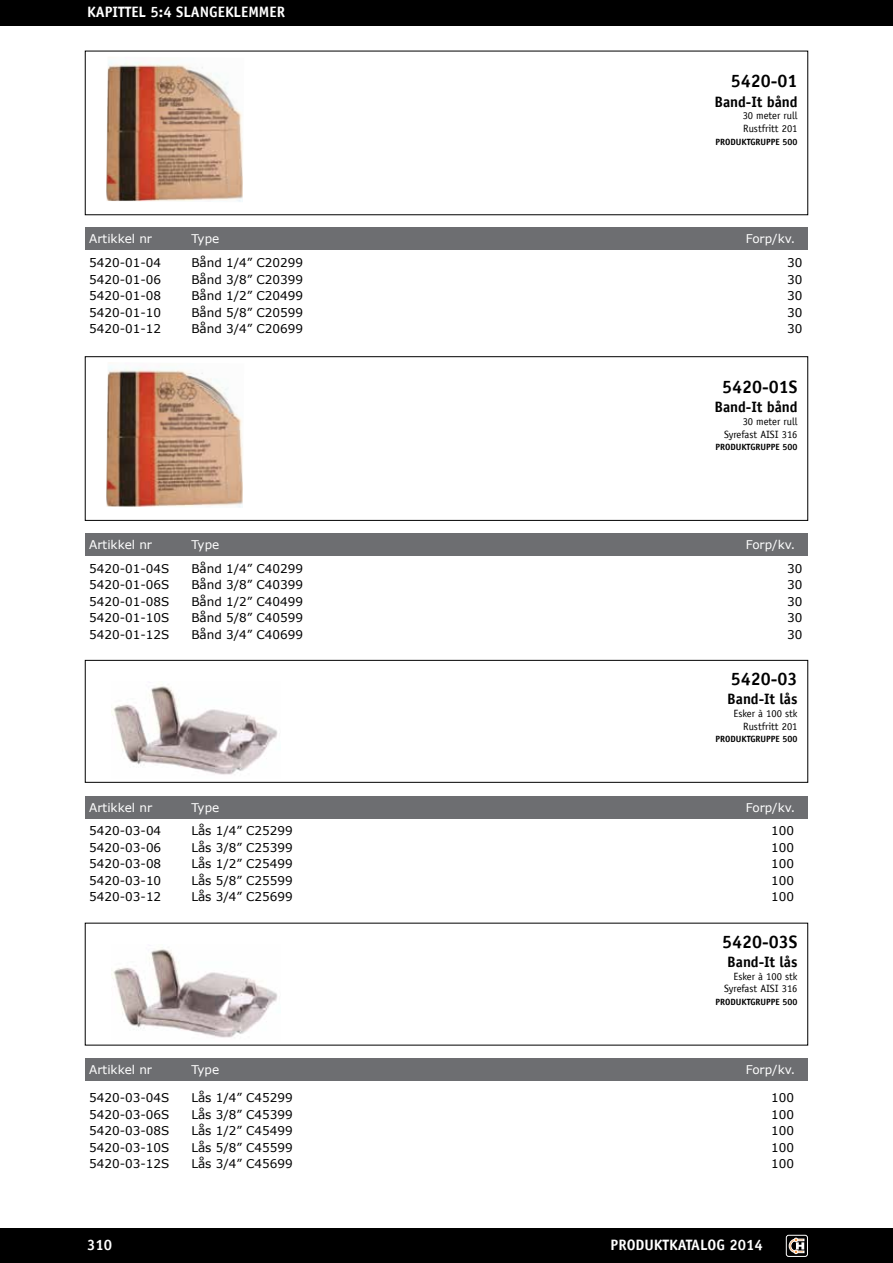
<style>
.page{position:relative;width:893px;height:1263px;background:#fff}
.page>*{position:absolute;margin:0;border:0;box-sizing:border-box;transform-origin:0 0}
.t1{font:700 18px "Officina Sans LT";color:#000}
.t2{font:700 15px "Officina Sans LT";color:#fff}
.t3{font:700 15px "Officina Sans LT";color:#000}
.t4{font:12px "Verdana";color:#000}
.t5{font:12px "Verdana";color:#fff}
.t6{font:10.5px/12.6px "Officina Sans LT";color:#000;text-align:right}
.t7{font:700 9px "Officina Sans LT";color:#000}
</style>
<div class="page">
<div style="left:0;top:0;width:893px;height:26px;background:#000"></div>
<div style="left:0;top:1228px;width:893px;height:35px;background:#000"></div>
<svg style="left:786px;top:1235px;width:21px;height:21px"></svg>
<div style="left:786px;top:1235px;width:22px;height:22px;border:1px solid #fff;border-radius:2px"></div>
<svg style="left:789px;top:1238px;width:15px;height:16px"></svg>
<div style="left:85px;top:356px;width:723px;height:165px;border:1px solid #000"></div>
<div style="left:85px;top:228px;width:723px;height:22px;background:#6d6e71"></div>
<div style="left:85px;top:533px;width:723px;height:22px;background:#6d6e71"></div>
<img style="left:106px;top:60px;width:137px;height:142px">
<img style="left:106px;top:366px;width:137px;height:142px">
<div style="left:85px;top:660px;width:723px;height:122px;border:1px solid #000"></div>
<div style="left:85px;top:796px;width:723px;height:22px;background:#6d6e71"></div>
<div style="left:85px;top:1058px;width:723px;height:22px;background:#6d6e71"></div>
<img style="left:112px;top:684px;width:166px;height:91px">
<img style="left:112px;top:947px;width:166px;height:91px">
<p class="t2" style="left:87px;top:2px;width:199px">KAPITTEL 5:4 SLANGEKLEMMER</p>
<h1 class="t1" style="left:731px;top:70px;width:68px">5420-01</h1>
<p class="t3" style="left:714px;top:92px;width:85px">Band-It bånd</p>
<p class="t6" style="left:743px;top:110px;width:56px;text-align:left">30 meter rull<br>Rustfritt 201</p>
<p class="t7" style="left:715px;top:136px;width:84px">PRODUKTGRUPPE 500</p>
<p class="t5" style="left:89px;top:231px;width:64px">Artikkel nr</p>
<p class="t5" style="left:191px;top:231px;width:29px">Type</p>
<p class="t5" style="left:746px;top:231px;width:51px">Forp/kv.</p>
<p class="t4" style="left:89px;top:254px;width:73px">5420-01-04</p>
<p class="t4" style="left:191px;top:254px;width:113px">Bånd 1/4” C20299</p>
<p class="t4" style="left:787px;top:254px;width:17px">30</p>
<p class="t4" style="left:89px;top:271px;width:73px">5420-01-06</p>
<p class="t4" style="left:191px;top:271px;width:113px">Bånd 3/8” C20399</p>
<p class="t4" style="left:787px;top:271px;width:17px">30</p>
<p class="t4" style="left:89px;top:287px;width:73px">5420-01-08</p>
<p class="t4" style="left:191px;top:287px;width:113px">Bånd 1/2” C20499</p>
<p class="t4" style="left:787px;top:287px;width:17px">30</p>
<p class="t4" style="left:89px;top:304px;width:73px">5420-01-10</p>
<p class="t4" style="left:191px;top:304px;width:113px">Bånd 5/8” C20599</p>
<p class="t4" style="left:787px;top:304px;width:17px">30</p>
<p class="t4" style="left:89px;top:320px;width:73px">5420-01-12</p>
<p class="t4" style="left:191px;top:320px;width:113px">Bånd 3/4” C20699</p>
<p class="t4" style="left:787px;top:320px;width:17px">30</p>
<h1 class="t1" style="left:722px;top:376px;width:77px">5420-01S</h1>
<p class="t3" style="left:714px;top:398px;width:85px">Band-It bånd</p>
<p class="t6" style="left:724px;top:415px;width:75px">30 meter rull<br>Syrefast AISI 316</p>
<p class="t7" style="left:715px;top:442px;width:84px">PRODUKTGRUPPE 500</p>
<p class="t5" style="left:89px;top:536px;width:64px">Artikkel nr</p>
<p class="t5" style="left:191px;top:536px;width:29px">Type</p>
<p class="t5" style="left:746px;top:536px;width:51px">Forp/kv.</p>
<p class="t4" style="left:89px;top:560px;width:82px">5420-01-04S</p>
<p class="t4" style="left:191px;top:560px;width:113px">Bånd 1/4” C40299</p>
<p class="t4" style="left:787px;top:560px;width:17px">30</p>
<p class="t4" style="left:89px;top:576px;width:82px">5420-01-06S</p>
<p class="t4" style="left:191px;top:576px;width:113px">Bånd 3/8” C40399</p>
<p class="t4" style="left:787px;top:576px;width:17px">30</p>
<p class="t4" style="left:89px;top:593px;width:82px">5420-01-08S</p>
<p class="t4" style="left:191px;top:593px;width:113px">Bånd 1/2” C40499</p>
<p class="t4" style="left:787px;top:593px;width:17px">30</p>
<p class="t4" style="left:89px;top:609px;width:82px">5420-01-10S</p>
<p class="t4" style="left:191px;top:609px;width:113px">Bånd 5/8” C40599</p>
<p class="t4" style="left:787px;top:609px;width:17px">30</p>
<p class="t4" style="left:89px;top:626px;width:82px">5420-01-12S</p>
<p class="t4" style="left:191px;top:626px;width:113px">Bånd 3/4” C40699</p>
<p class="t4" style="left:787px;top:626px;width:17px">30</p>
<h1 class="t1" style="left:731px;top:668px;width:68px">5420-03</h1>
<p class="t3" style="left:727px;top:690px;width:72px">Band-It lås</p>
<p class="t6" style="left:734px;top:707px;width:65px">Esker à 100 stk<br>Rustfritt 201</p>
<p class="t7" style="left:715px;top:734px;width:84px">PRODUKTGRUPPE 500</p>
<p class="t5" style="left:89px;top:799px;width:64px">Artikkel nr</p>
<p class="t5" style="left:191px;top:799px;width:29px">Type</p>
<p class="t5" style="left:746px;top:799px;width:51px">Forp/kv.</p>
<p class="t4" style="left:89px;top:823px;width:73px">5420-03-04</p>
<p class="t4" style="left:191px;top:823px;width:103px">Lås 1/4” C25299</p>
<p class="t4" style="left:771px;top:823px;width:24px">100</p>
<p class="t4" style="left:89px;top:839px;width:73px">5420-03-06</p>
<p class="t4" style="left:191px;top:839px;width:103px">Lås 3/8” C25399</p>
<p class="t4" style="left:771px;top:839px;width:24px">100</p>
<p class="t4" style="left:89px;top:856px;width:73px">5420-03-08</p>
<p class="t4" style="left:191px;top:856px;width:103px">Lås 1/2” C25499</p>
<p class="t4" style="left:771px;top:856px;width:24px">100</p>
<p class="t4" style="left:89px;top:872px;width:73px">5420-03-10</p>
<p class="t4" style="left:191px;top:872px;width:103px">Lås 5/8” C25599</p>
<p class="t4" style="left:771px;top:872px;width:24px">100</p>
<p class="t4" style="left:89px;top:889px;width:73px">5420-03-12</p>
<p class="t4" style="left:191px;top:889px;width:103px">Lås 3/4” C25699</p>
<p class="t4" style="left:771px;top:889px;width:24px">100</p>
<h1 class="t1" style="left:722px;top:930px;width:77px">5420-03S</h1>
<p class="t3" style="left:727px;top:953px;width:72px">Band-It lås</p>
<p class="t6" style="left:724px;top:970px;width:75px">Esker à 100 stk<br>Syrefast AISI 316</p>
<p class="t7" style="left:715px;top:996px;width:84px">PRODUKTGRUPPE 500</p>
<p class="t5" style="left:89px;top:1061px;width:64px">Artikkel nr</p>
<p class="t5" style="left:191px;top:1061px;width:29px">Type</p>
<p class="t5" style="left:746px;top:1061px;width:51px">Forp/kv.</p>
<p class="t4" style="left:89px;top:1089px;width:82px">5420-03-04S</p>
<p class="t4" style="left:191px;top:1089px;width:103px">Lås 1/4” C45299</p>
<p class="t4" style="left:771px;top:1089px;width:24px">100</p>
<p class="t4" style="left:89px;top:1106px;width:82px">5420-03-06S</p>
<p class="t4" style="left:191px;top:1106px;width:103px">Lås 3/8” C45399</p>
<p class="t4" style="left:771px;top:1106px;width:24px">100</p>
<p class="t4" style="left:89px;top:1122px;width:82px">5420-03-08S</p>
<p class="t4" style="left:191px;top:1122px;width:103px">Lås 1/2” C45499</p>
<p class="t4" style="left:771px;top:1122px;width:24px">100</p>
<p class="t4" style="left:89px;top:1139px;width:82px">5420-03-10S</p>
<p class="t4" style="left:191px;top:1139px;width:103px">Lås 5/8” C45599</p>
<p class="t4" style="left:771px;top:1139px;width:24px">100</p>
<p class="t4" style="left:89px;top:1155px;width:82px">5420-03-12S</p>
<p class="t4" style="left:191px;top:1155px;width:103px">Lås 3/4” C45699</p>
<p class="t4" style="left:771px;top:1155px;width:24px">100</p>
<p class="t2" style="left:87px;top:1236px;width:27px">310</p>
<p class="t2" style="left:611px;top:1236px;width:154px">PRODUKTKATALOG 2014</p>
</div>
